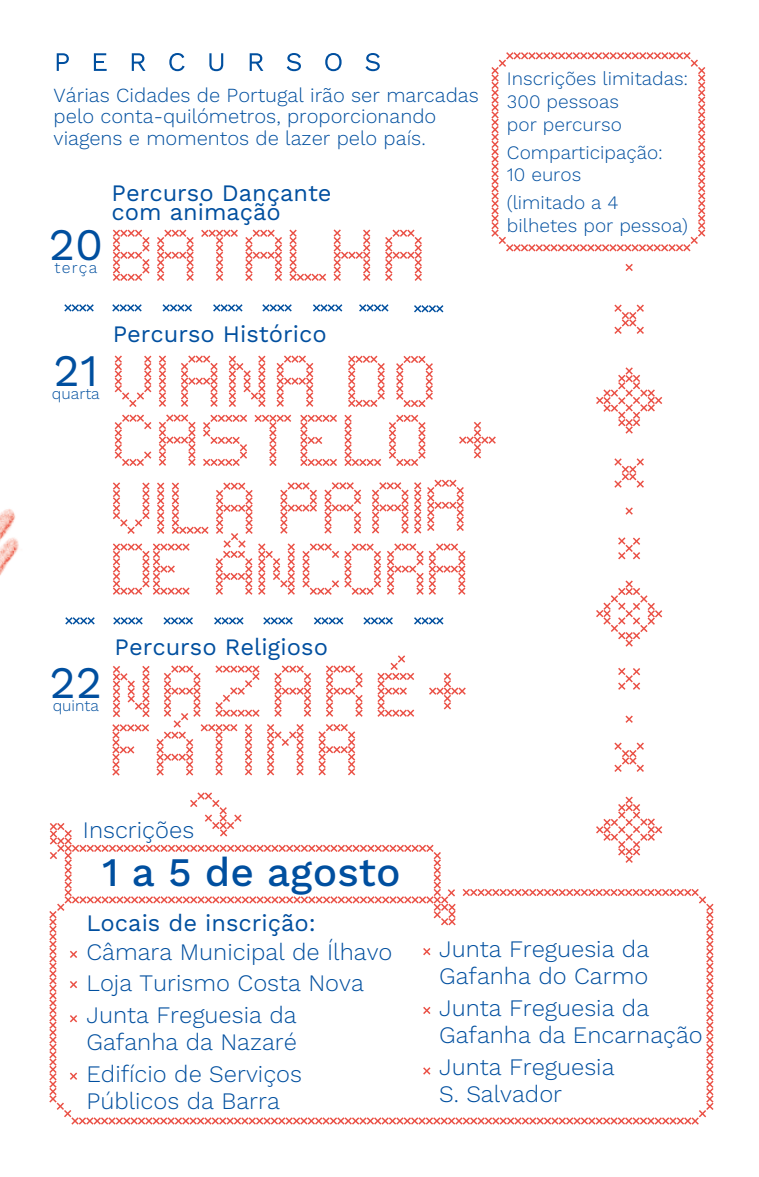
<style>
.page{position:relative;width:759px;height:1177px;background:#fff}
.page>*{position:absolute;margin:0;border:0;box-sizing:border-box;transform-origin:0 0}
.t1{font:45px "Work Sans";color:#004f9f}
.t2{font:500 40.5px "Work Sans";color:#004f9f}
.t3{font:300 23.5px/31.8px "Work Sans";color:#004f9f}
.t4{font:23.5px/18.2px "Work Sans";color:#004f9f}
.t5{font:300 20px/21.8px "Work Sans";color:#004f9f}
.t6{font:300 19px/22.8px "Work Sans";color:#004f9f}
.t7{font:300 15.75px "Work Sans";color:#004f9f}
</style>
<div class="page">
<svg style="left:57px;top:53px;width:12px;height:18px"></svg>
<svg style="left:94px;top:53px;width:13px;height:18px"></svg>
<svg style="left:132px;top:53px;width:13px;height:18px"></svg>
<svg style="left:169px;top:53px;width:15px;height:18px"></svg>
<svg style="left:209px;top:53px;width:14px;height:18px"></svg>
<svg style="left:249px;top:53px;width:14px;height:18px"></svg>
<svg style="left:286px;top:53px;width:15px;height:18px"></svg>
<svg style="left:325px;top:53px;width:16px;height:18px"></svg>
<svg style="left:365px;top:53px;width:14px;height:18px"></svg>
<svg style="left:114px;top:792px;width:592px;height:332px"></svg>
<svg style="left:462px;top:888px;width:251px;height:221px"></svg>
<svg style="left:64px;top:304px;width:30px;height:7px"></svg>
<svg style="left:112px;top:304px;width:30px;height:7px"></svg>
<svg style="left:162px;top:304px;width:30px;height:7px"></svg>
<svg style="left:213px;top:304px;width:29px;height:7px"></svg>
<svg style="left:262px;top:304px;width:29px;height:7px"></svg>
<svg style="left:313px;top:304px;width:29px;height:7px"></svg>
<svg style="left:359px;top:304px;width:29px;height:7px"></svg>
<svg style="left:414px;top:305px;width:29px;height:7px"></svg>
<svg style="left:114px;top:617px;width:29px;height:7px"></svg>
<svg style="left:163px;top:617px;width:30px;height:7px"></svg>
<svg style="left:214px;top:617px;width:29px;height:7px"></svg>
<svg style="left:263px;top:617px;width:29px;height:7px"></svg>
<svg style="left:314px;top:617px;width:29px;height:7px"></svg>
<svg style="left:363px;top:617px;width:30px;height:7px"></svg>
<svg style="left:414px;top:617px;width:29px;height:7px"></svg>
<svg style="left:201px;top:229px;width:37px;height:52px"></svg>
<svg style="left:289px;top:229px;width:37px;height:52px"></svg>
<svg style="left:113px;top:229px;width:36px;height:52px"></svg>
<svg style="left:157px;top:229px;width:37px;height:52px"></svg>
<svg style="left:245px;top:229px;width:37px;height:52px"></svg>
<svg style="left:385px;top:229px;width:37px;height:52px"></svg>
<svg style="left:333px;top:229px;width:37px;height:52px"></svg>
<svg style="left:267px;top:724px;width:36px;height:51px"></svg>
<svg style="left:114px;top:666px;width:35px;height:51px"></svg>
<svg style="left:318px;top:724px;width:37px;height:51px"></svg>
<svg style="left:274px;top:665px;width:37px;height:51px"></svg>
<svg style="left:326px;top:665px;width:36px;height:51px"></svg>
<svg style="left:429px;top:672px;width:36px;height:37px"></svg>
<svg style="left:114px;top:724px;width:35px;height:51px"></svg>
<svg style="left:156px;top:665px;width:103px;height:110px"></svg>
<svg style="left:377px;top:655px;width:37px;height:61px"></svg>
<svg style="left:229px;top:355px;width:36px;height:52px"></svg>
<svg style="left:258px;top:543px;width:37px;height:52px"></svg>
<svg style="left:159px;top:355px;width:7px;height:52px"></svg>
<svg style="left:254px;top:414px;width:37px;height:52px"></svg>
<svg style="left:181px;top:355px;width:36px;height:52px"></svg>
<svg style="left:159px;top:414px;width:36px;height:52px"></svg>
<svg style="left:280px;top:482px;width:37px;height:51px"></svg>
<svg style="left:324px;top:482px;width:37px;height:51px"></svg>
<svg style="left:372px;top:482px;width:36px;height:51px"></svg>
<svg style="left:387px;top:543px;width:78px;height:51px"></svg>
<svg style="left:427px;top:479px;width:36px;height:52px"></svg>
<svg style="left:215px;top:482px;width:37px;height:113px"></svg>
<svg style="left:276px;top:355px;width:37px;height:52px"></svg>
<svg style="left:300px;top:414px;width:37px;height:52px"></svg>
<svg style="left:344px;top:414px;width:37px;height:52px"></svg>
<svg style="left:172px;top:482px;width:36px;height:52px"></svg>
<svg style="left:389px;top:414px;width:36px;height:52px"></svg>
<svg style="left:203px;top:414px;width:44px;height:52px"></svg>
<svg style="left:348px;top:355px;width:36px;height:52px"></svg>
<svg style="left:114px;top:543px;width:75px;height:52px"></svg>
<svg style="left:396px;top:356px;width:37px;height:51px"></svg>
<svg style="left:115px;top:414px;width:36px;height:52px"></svg>
<svg style="left:302px;top:543px;width:79px;height:52px"></svg>
<svg style="left:115px;top:355px;width:36px;height:52px"></svg>
<svg style="left:157px;top:482px;width:7px;height:52px"></svg>
<svg style="left:414px;top:482px;width:7px;height:51px"></svg>
<svg style="left:114px;top:482px;width:35px;height:52px"></svg>
<svg style="left:459px;top:422px;width:36px;height:36px"></svg>
<svg style="left:491px;top:52px;width:214px;height:199px"></svg>
<svg style="left:595px;top:796px;width:67px;height:66px"></svg>
<svg style="left:614px;top:742px;width:29px;height:30px"></svg>
<svg style="left:596px;top:580px;width:66px;height:66px"></svg>
<svg style="left:618px;top:667px;width:22px;height:22px"></svg>
<svg style="left:618px;top:537px;width:22px;height:22px"></svg>
<svg style="left:625px;top:715px;width:7px;height:8px"></svg>
<svg style="left:596px;top:367px;width:66px;height:66px"></svg>
<svg style="left:614px;top:458px;width:29px;height:29px"></svg>
<svg style="left:614px;top:304px;width:29px;height:30px"></svg>
<svg style="left:625px;top:507px;width:7px;height:7px"></svg>
<svg style="left:625px;top:264px;width:7px;height:7px"></svg>
<img style="left:0;top:482px;width:114px;height:643px">
<p class="t5" style="left:54px;top:85px;width:426px">Várias Cidades de Portugal irão ser marcadas pelo conta-quilómetros, proporcionando viagens e momentos de lazer pelo país.</p>
<h1 class="t1" style="left:49px;top:218px;width:56px">20</h1>
<p class="t7" style="left:54px;top:258px;width:44px">terça</p>
<p class="t4" style="left:112px;top:185px;width:221px">Percurso Dançante com animação</p>
<h1 class="t1" style="left:53px;top:344px;width:46px">21</h1>
<p class="t7" style="left:52px;top:384px;width:49px">quarta</p>
<p class="t4" style="left:113px;top:326px;width:215px">Percurso Histórico</p>
<p class="t6" style="left:506px;top:68px;width:183px">Inscrições limitadas:<br>300 pessoas<br>por percurso</p>
<p class="t6" style="left:506px;top:141px;width:157px">Comparticipação:<br>10 euros</p>
<p class="t6" style="left:506px;top:192px;width:182px">(limitado a 4 bilhetes por pessoa)</p>
<h1 class="t1" style="left:50px;top:656px;width:54px">22</h1>
<p class="t7" style="left:53px;top:696px;width:48px">quinta</p>
<p class="t4" style="left:115px;top:639px;width:215px">Percurso Religioso</p>
<p class="t3" style="left:83px;top:814px;width:113px">Inscrições</p>
<h2 class="t2" style="left:102px;top:848px;width:300px">1 a 5 de agosto</h2>
<p class="t4" style="left:86px;top:915px;width:231px">Locais de inscrição:</p>
<p class="t3" style="left:86px;top:936px;width:307px">Câmara Municipal de Ílhavo<br>Loja Turismo Costa Nova<br>Junta Freguesia da</p>
<p class="t3" style="left:86px;top:1027px;width:217px">Gafanha da Nazaré<br>Edifício de Serviços</p>
<p class="t3" style="left:86px;top:1086px;width:195px">Públicos da Barra</p>
<p class="t3" style="left:439px;top:936px;width:211px;line-height:27.2px">Junta Freguesia da<br>Gafanha do Carmo</p>
<p class="t3" style="left:439px;top:995px;width:265px;line-height:27.2px">Junta Freguesia da<br>Gafanha da Encarnação</p>
<p class="t3" style="left:439px;top:1054px;width:177px;line-height:27.2px">Junta Freguesia<br>S. Salvador</p>
</div>
